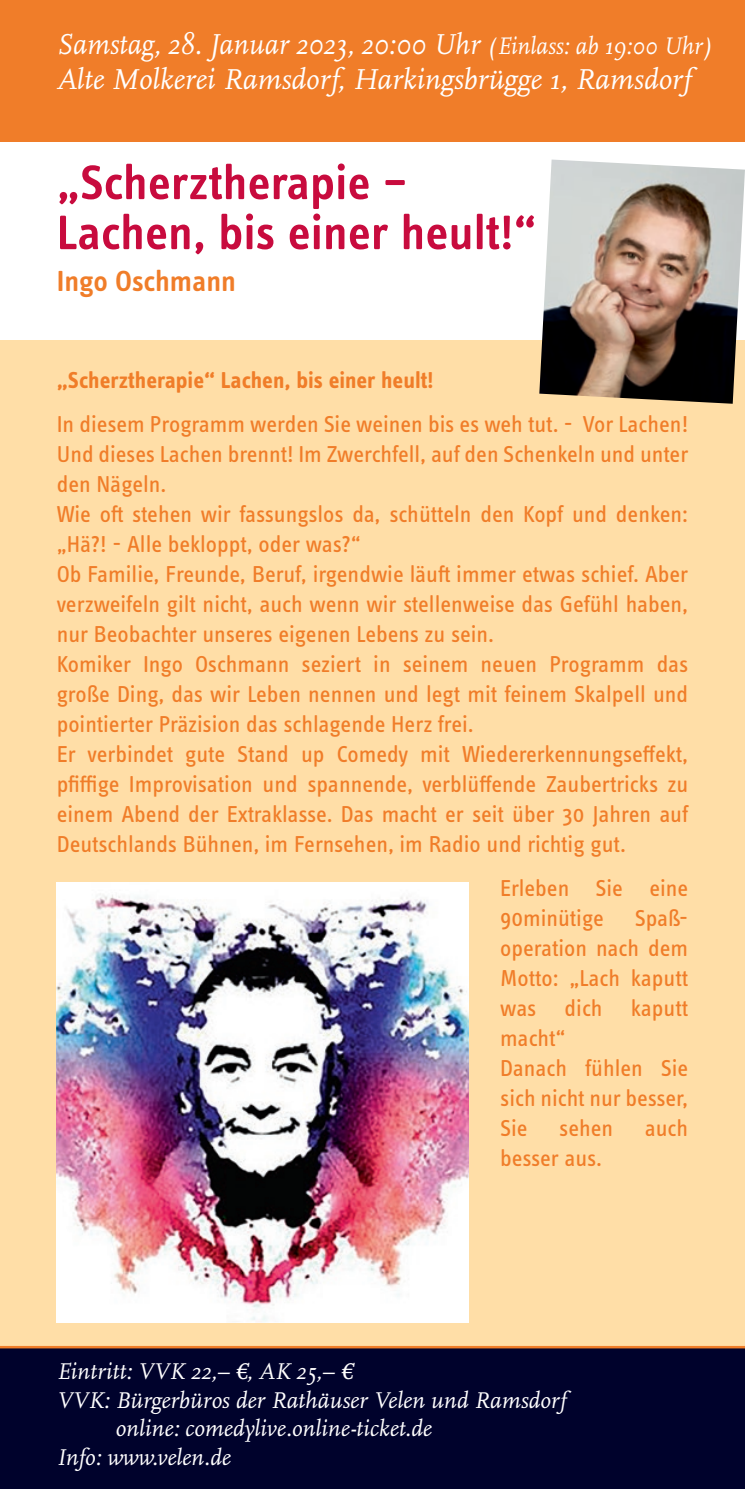
<style>
.page{position:relative;width:745px;height:1489px;background:#fff}
.page>*{position:absolute;margin:0;border:0;box-sizing:border-box;transform-origin:0 0}
.t1{font:600 50px/50px "Info Text Pro";color:#c80b3e}
.t2{font:italic 30px/35px "Scala Pro";color:#fff;scale:.95 1}
.t3{font:600 30px "Info Text Pro";letter-spacing:-.005em;color:#f07d29}
.t4{font:23.75px/30px "Info Text Pro";color:#f07d29}
.t5{font:italic 23.75px "Scala Pro";color:#fff}
.t6{font:700 23.75px "Info Text Pro";color:#f07d29}
.s1{font-size:25px}
</style>
<div class="page">
<div style="left:0;top:340px;width:744px;height:1148px;background:#ffdea7"></div>
<div style="left:0;top:1346px;width:744px;height:142px;background:#00022c"></div>
<hr style="left:0;top:1345px;width:744px;height:3px;background:#f07d29">
<div style="left:0;top:0;width:744px;height:142px;background:#f07d29"></div>
<img style="left:57px;top:882px;width:411px;height:440px">
<img style="left:539px;top:159px;width:205px;height:245px">
<p class="t2" style="left:57px;top:27px;width:691px">Samstag, 28. Januar 2023, 20:00 Uhr <span class="s1">(Einlass: ab 19:00 Uhr)<br></span>Alte Molkerei Ramsdorf, Harkingsbrügge 1, Ramsdorf</p>
<h1 class="t1" style="left:57px;top:157px;width:481px">„Scherztherapie –<br>Lachen, bis einer heult!“</h1>
<p class="t3" style="left:57px;top:263px;width:181px">Ingo Oschmann</p>
<p class="t6" style="left:57px;top:365px;width:378px">„Scherztherapie“ Lachen, bis einer heult!</p>
<p class="t4" style="left:57px;top:408px;width:632px">In diesem Programm werden Sie weinen bis es weh tut. - Vor Lachen!<br>Und dieses Lachen brennt! Im Zwerchfell, auf den Schenkeln und unter den Nägeln.<br>Wie oft stehen wir fassungslos da, schütteln den Kopf und denken: „Hä?! - Alle bekloppt, oder was?“<br>Ob Familie, Freunde, Beruf, irgendwie läuft immer etwas schief. Aber verzweifeln gilt nicht, auch wenn wir stellenweise das Gefühl haben, nur Beobachter unseres eigenen Lebens zu sein.<br>Komiker Ingo Oschmann seziert in seinem neuen Programm das große Ding, das wir Leben nennen und legt mit feinem Skalpell und pointierter Präzision das schlagende Herz frei.<br>Er verbindet gute Stand up Comedy mit Wiedererkennungseffekt, pfiffige Improvisation und spannende, verblüffende Zaubertricks zu einem Abend der Extraklasse. Das macht er seit über 30 Jahren auf Deutschlands Bühnen, im Fernsehen, im Radio und richtig gut.</p>
<p class="t4" style="left:500px;top:872px;width:189px">Erleben Sie eine<br>90minütige</p>
<p class="t4" style="left:500px;top:902px;width:189px;text-indent:134px">Spaß&shy;operation nach dem<br>Motto: „Lach kaputt was dich kaputt macht“<br>Danach fühlen Sie sich nicht nur besser,<br>Sie</p>
<p class="t4" style="left:559px;top:1112px;width:55px">sehen</p>
<p class="t4" style="left:644px;top:1112px;width:45px">auch</p>
<p class="t4" style="left:500px;top:1142px;width:103px">besser aus.</p>
<p class="t5" style="left:57px;top:1357px;width:298px">Eintritt: VVK 22,– €, AK 25,– €</p>
<p class="t5" style="left:57px;top:1385px;width:510px">VVK: Bürgerbüros der Rathäuser Velen und Ramsdorf</p>
<p class="t5" style="left:115px;top:1414px;width:317px">online: comedylive.online-ticket.de</p>
<p class="t5" style="left:57px;top:1443px;width:175px">Info: www.velen.de</p>
</div>
